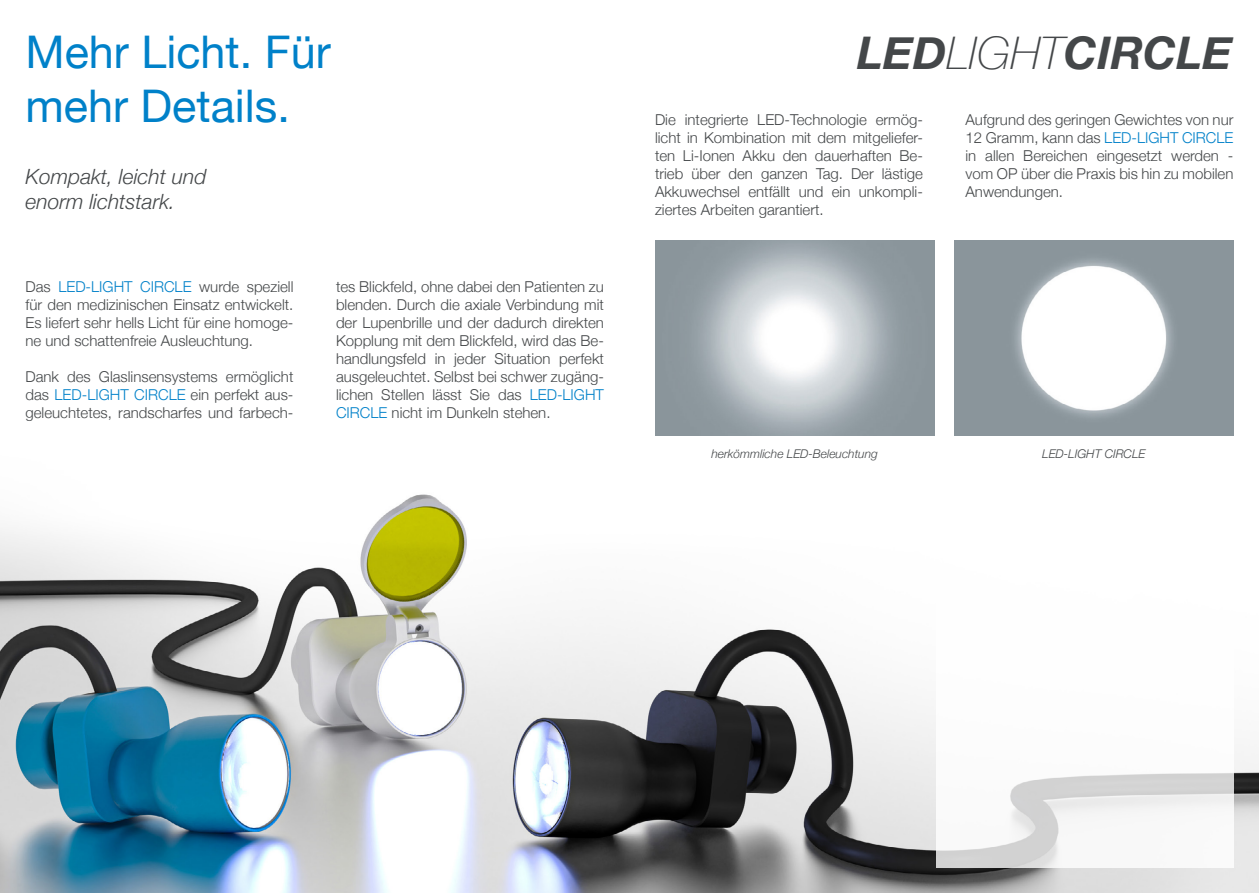
<style>
.page{position:relative;width:1259px;height:893px;background:#fff}
.page>*{position:absolute;margin:0;border:0;box-sizing:border-box;transform-origin:0 0}
.Hedline_blau{font:45px "Helvetica Neue";color:#0081c9}
.t1{font:italic 700 45px "Helvetica Neue";color:#444749}
.Opener_weiss{font:italic 300 21px "Helvetica Neue";color:#444749}
.Text{font:300 15px/18px "Helvetica Neue";color:#444749;text-align:justify}
.Text_klein{font:italic 300 12px "Helvetica Neue";color:#444749}
.s1{color:#0081c9}
.s2{font-weight:100}
</style>
<div class="page">
<img style="left:0;top:240px;width:1259px;height:653px">
<div style="left:935px;top:483px;width:298px;height:384px;background:#fff"></div>
<img style="left:655px;top:240px;width:279px;height:196px">
<img style="left:954px;top:240px;width:279px;height:196px">
<p class="Hedline_blau" style="left:26px;top:19px;width:307px">Mehr Licht. Für</p>
<p class="Hedline_blau" style="left:26px;top:73px;width:266px">mehr Details.</p>
<p class="Opener_weiss" style="left:26px;top:160px;width:182px">Kompakt, leicht und</p>
<p class="Opener_weiss" style="left:26px;top:185px;width:151px">enorm lichtstark.</p>
<p class="Text" style="left:26px;top:277px;width:269px">Das <span class="s1">LED-LIGHT CIRCLE</span> wurde speziell für den medizinischen Einsatz entwickelt.<br>Es liefert sehr hells Licht für eine homoge&shy;ne und schattenfreie Ausleuchtung.</p>
<p class="Text" style="left:26px;top:367px;width:269px">Dank des Glaslinsensystems ermöglicht das <span class="s1">LED-LIGHT CIRCLE</span> ein perfekt aus&shy;geleuchtetes, randscharfes und farbech-</p>
<p class="Text" style="left:336px;top:277px;width:269px">tes Blickfeld, ohne dabei den Patienten zu blenden. Durch die axiale Verbindung mit der Lupenbrille und der dadurch direkten Kopplung mit dem Blickfeld, wird das Be&shy;handlungsfeld in jeder Situation perfekt ausgeleuchtet. Selbst bei schwer zugäng&shy;lichen Stellen lässt Sie das <span class="s1">LED-LIGHT CIRCLE</span> nicht im Dunkeln stehen.</p>
<p class="t1" style="left:857px;top:18px;width:377px">LED<span class="s2">LIGHT</span>CIRCLE</p>
<p class="Text" style="left:655px;top:110px;width:269px">Die integrierte LED-Technologie ermög&shy;licht in Kombination mit dem mitgeliefer&shy;ten Li-Ionen Akku den dauerhaften Be&shy;trieb über den ganzen Tag. Der lästige Akkuwechsel entfällt und ein unkompli&shy;ziertes Arbeiten garantiert.</p>
<p class="Text" style="left:965px;top:110px;width:269px">Aufgrund des geringen Gewichtes von nur 12 Gramm, kann das <span class="s1">LED-LIGHT CIRCLE </span>in allen Bereichen eingesetzt werden - vom OP über die Praxis bis hin zu mobilen Anwendungen.</p>
<p class="Text_klein" style="left:711px;top:444px;width:168px">herkömmliche LED-Beleuchtung</p>
<p class="Text_klein" style="left:1042px;top:444px;width:105px">LED-LIGHT CIRCLE</p>
</div>
